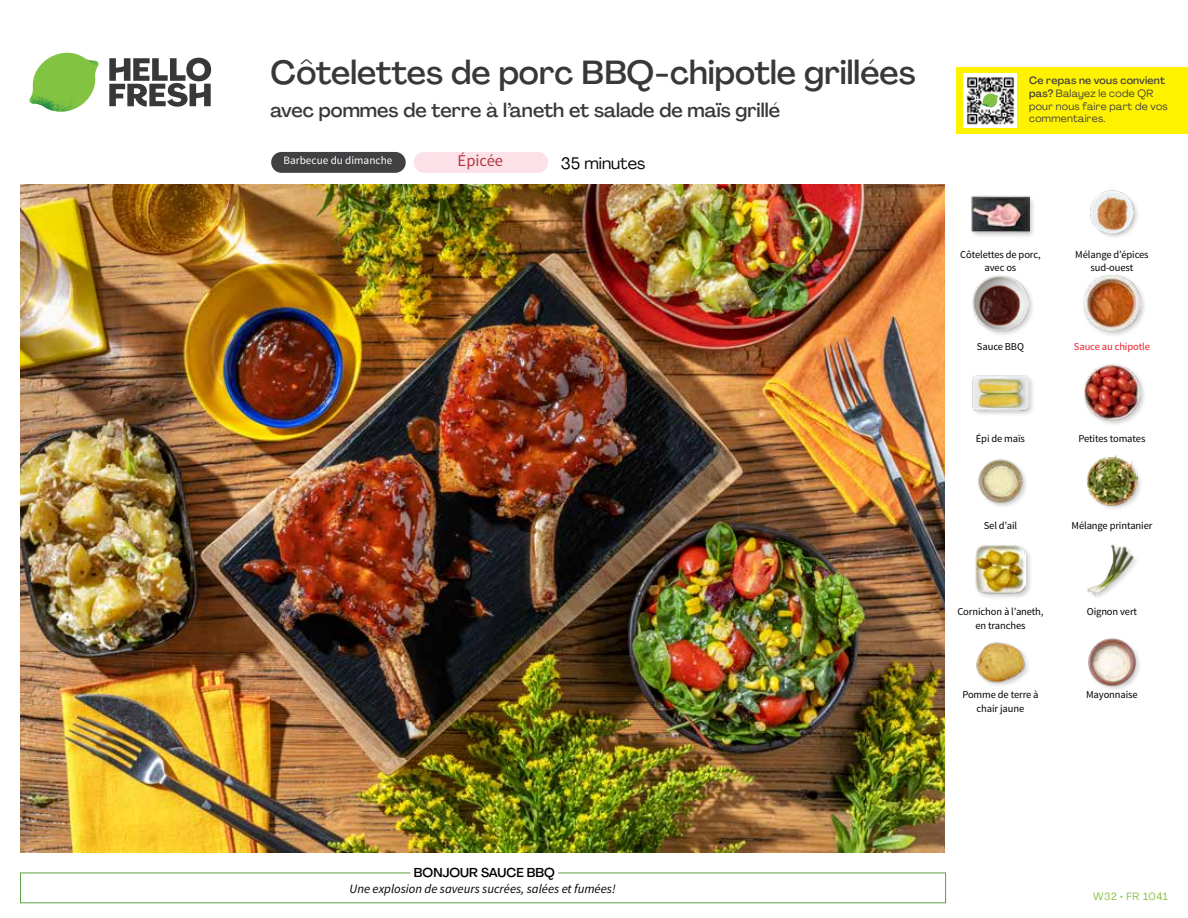
<style>
.page{position:relative;width:1188px;height:918px;background:#fff}
.page>*{position:absolute;margin:0;border:0;box-sizing:border-box;transform-origin:0 0}
.t1{font:500 33px "Agrandir";color:#383839}
.t2{font:500 19.5px "Agrandir";color:#383839}
.t3{font:16.5px "Agrandir";color:#000}
.t4{font:16.5px "Source Sans Pro";color:#b33841}
.t5{font:italic 12.75px "Source Sans Pro";color:#000}
.t6{font:500 12.75px "Agrandir";color:#000}
.t7{font:11.25px "Source Sans Pro";color:#fff}
.t8{font:10.5px/13.5px "Source Sans Pro";letter-spacing:-.01em;color:#000;text-align:center}
.t9{font:10.5px/12.8px "Agrandir";letter-spacing:.02em;color:#414042}
.t10{font:10.5px "Source Sans Pro";letter-spacing:-.01em;color:#ed1d24}
.t11{font:10.5px "Agrandir";letter-spacing:.05em;color:#82c341}
.s1{font-weight:500}
</style>
<div class="page">
<svg style="left:109px;top:57px;width:102px;height:50px"></svg>
<svg style="left:34px;top:53px;width:62px;height:40px"></svg>
<img style="left:67px;top:53px;width:32px;height:26px">
<img style="left:33px;top:75px;width:59px;height:11px">
<img style="left:29px;top:79px;width:61px;height:33px">
<img style="left:65px;top:86px;width:27px;height:25px">
<div style="left:20px;top:873px;width:926px;height:30px;border:1px solid #609f43"></div>
<div style="left:410px;top:865px;width:148px;height:15px;background:#fff"></div>
<img style="left:21px;top:184px;width:924px;height:668px">
<div style="left:414px;top:152px;width:134px;height:21px;background:#fce1e9;border-radius:10px"></div>
<div style="left:271px;top:152px;width:135px;height:21px;background:#414042;border-radius:10px"></div>
<img style="left:1088px;top:638px;width:52px;height:51px">
<img style="left:976px;top:642px;width:52px;height:44px">
<img style="left:1087px;top:544px;width:49px;height:54px">
<div style="left:974px;top:544px;width:59px;height:56px;background:#000;opacity:.2"></div>
<img style="left:975px;top:545px;width:51px;height:50px">
<div style="left:1086px;top:455px;width:58px;height:57px;background:#000;opacity:.2"></div>
<img style="left:1087px;top:456px;width:50px;height:50px">
<img style="left:978px;top:459px;width:48px;height:48px">
<div style="left:1082px;top:363px;width:65px;height:64px;background:#000;opacity:.2"></div>
<img style="left:1083px;top:363px;width:58px;height:58px">
<div style="left:971px;top:374px;width:64px;height:43px;background:#000;opacity:.2"></div>
<img style="left:972px;top:374px;width:57px;height:43px">
<div style="left:1082px;top:273px;width:65px;height:65px;background:#000;opacity:.2"></div>
<img style="left:1083px;top:274px;width:58px;height:58px">
<div style="left:971px;top:274px;width:64px;height:64px;background:#000;opacity:.2"></div>
<img style="left:972px;top:274px;width:57px;height:58px">
<img style="left:1090px;top:190px;width:48px;height:47px">
<div style="left:971px;top:196px;width:65px;height:43px;background:#000;opacity:.2"></div>
<img style="left:972px;top:195px;width:57px;height:44px">
<div style="left:956px;top:67px;width:232px;height:67px;background:#fff200"></div>
<img style="left:964px;top:74px;width:52px;height:54px">
<svg style="left:982px;top:93px;width:16px;height:14px"></svg>
<h1 class="t1" style="left:271px;top:52px;width:646px">Côtelettes de porc BBQ-chipotle grillées</h1>
<h2 class="t2" style="left:271px;top:98px;width:511px">avec pommes de terre à l’aneth et salade de maïs grillé</h2>
<h3 class="t3" style="left:561px;top:153px;width:86px">35 minutes</h3>
<h3 class="t4" style="left:458px;top:151px;width:47px">Épicée</h3>
<p class="t7" style="left:283px;top:154px;width:110px">Barbecue du dimanche</p>
<p class="t9" style="left:1029px;top:74px;width:140px"><span class="s1">Ce repas ne vous convient pas?</span> Balayez le code QR pour nous faire part de vos commentaires.</p>
<p class="t8" style="left:960px;top:248px;width:82px">Côtelettes de porc, avec os</p>
<p class="t8" style="left:977px;top:340px;width:49px">Sauce BBQ</p>
<p class="t8" style="left:1075px;top:248px;width:75px">Mélange d’épices sud-ouest</p>
<p class="t10" style="left:1074px;top:340px;width:78px">Sauce au chipotle</p>
<p class="t8" style="left:976px;top:432px;width:51px">Épi de maïs</p>
<p class="t8" style="left:1079px;top:432px;width:68px">Petites tomates</p>
<p class="t8" style="left:984px;top:519px;width:35px">Sel d’ail</p>
<p class="t8" style="left:1071px;top:519px;width:82px">Mélange printanier</p>
<p class="t8" style="left:957px;top:605px;width:88px">Cornichon à l’aneth, en tranches</p>
<p class="t8" style="left:962px;top:688px;width:78px">Pomme de terre à chair jaune</p>
<p class="t8" style="left:1087px;top:605px;width:52px">Oignon vert</p>
<p class="t8" style="left:1086px;top:688px;width:53px">Mayonnaise</p>
<p class="t6" style="left:414px;top:864px;width:142px">BONJOUR SAUCE BBQ</p>
<p class="t5" style="left:350px;top:881px;width:268px">Une explosion de saveurs sucrées, salées et fumées!</p>
<p class="t11" style="left:1093px;top:890px;width:76px">W32 • FR 1041</p>
</div>
